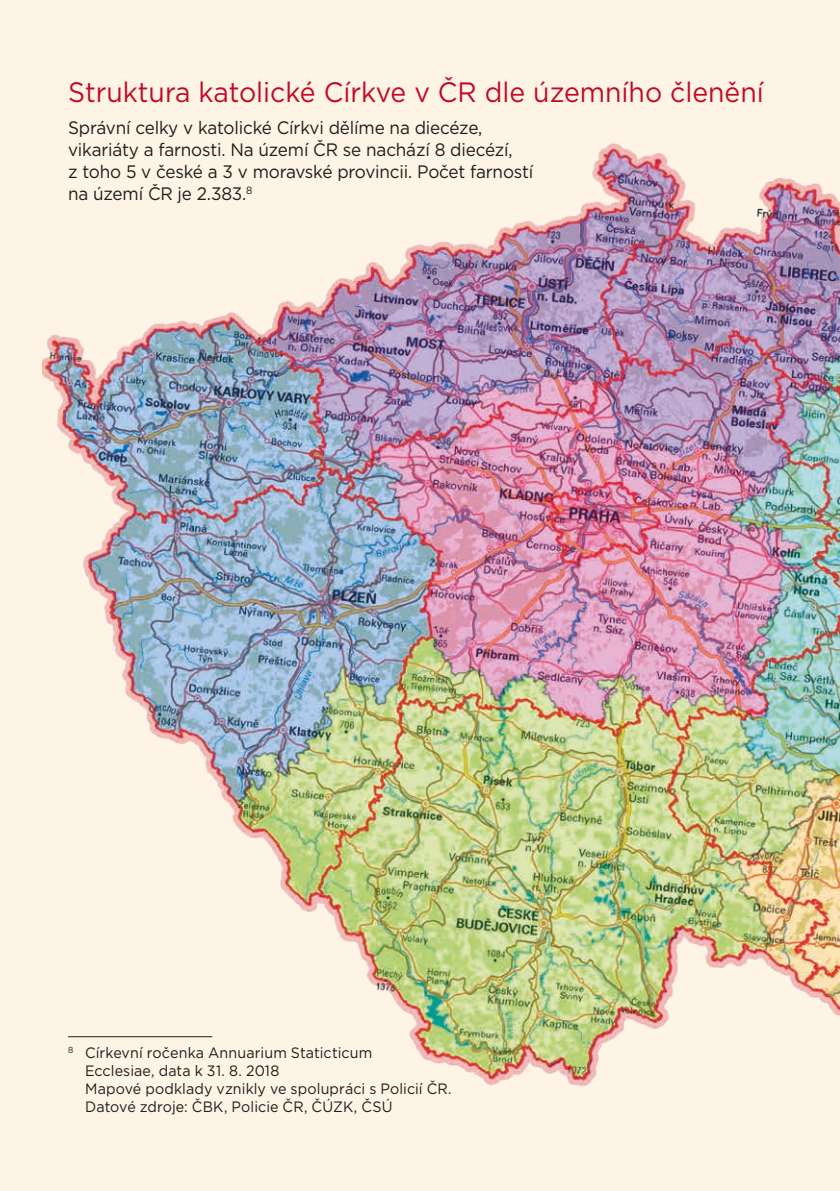
<style>
.page{position:relative;width:840px;height:1191px;background:#fff}
.page>*{position:absolute;margin:0;border:0;box-sizing:border-box;transform-origin:0 0}
.t1{font:28px "Gotham";color:#c10b26;scale:.95 1}
.t2{font:18px/22px "Gotham";letter-spacing:-.01em;color:#1d1d1b;scale:.95 1}
.t3{font:15px/18px "Gotham";letter-spacing:.005em;color:#1d1d1b;scale:.95 1}
</style>
<div class="page">
<div style="left:0;top:0;width:839px;height:1191px;background:#fdf4e6"></div>
<img style="left:42px;top:143px;width:797px;height:944px">
<hr style="left:68px;top:1036px;width:144px;height:1px;background:#1d1d1b">
<h1 class="t1" style="left:68px;top:74px;width:733px">Struktura katolické Církve v ČR dle územního členění</h1>
<p class="t2" style="left:68px;top:116px;width:491px">Správní celky v katolické Církvi dělíme na diecéze, vikariáty a farnosti. Na území ČR se nachází 8 diecézí,<br>z toho 5 v české a 3 v moravské provincii. Počet farností na území ČR je 2.383.<sup>8</sup></p>
<p class="t3" style="left:85px;top:1043px;width:387px;text-indent:-17px"><sup>8</sup> Církevní ročenka Annuarium Staticticum<br>Ecclesiae, data k 31. 8. 2018<br>Mapové podklady vznikly ve spolupráci s Policií ČR.<br>Datové zdroje: ČBK, Policie ČR, ČÚZK, ČSÚ</p>
</div>
